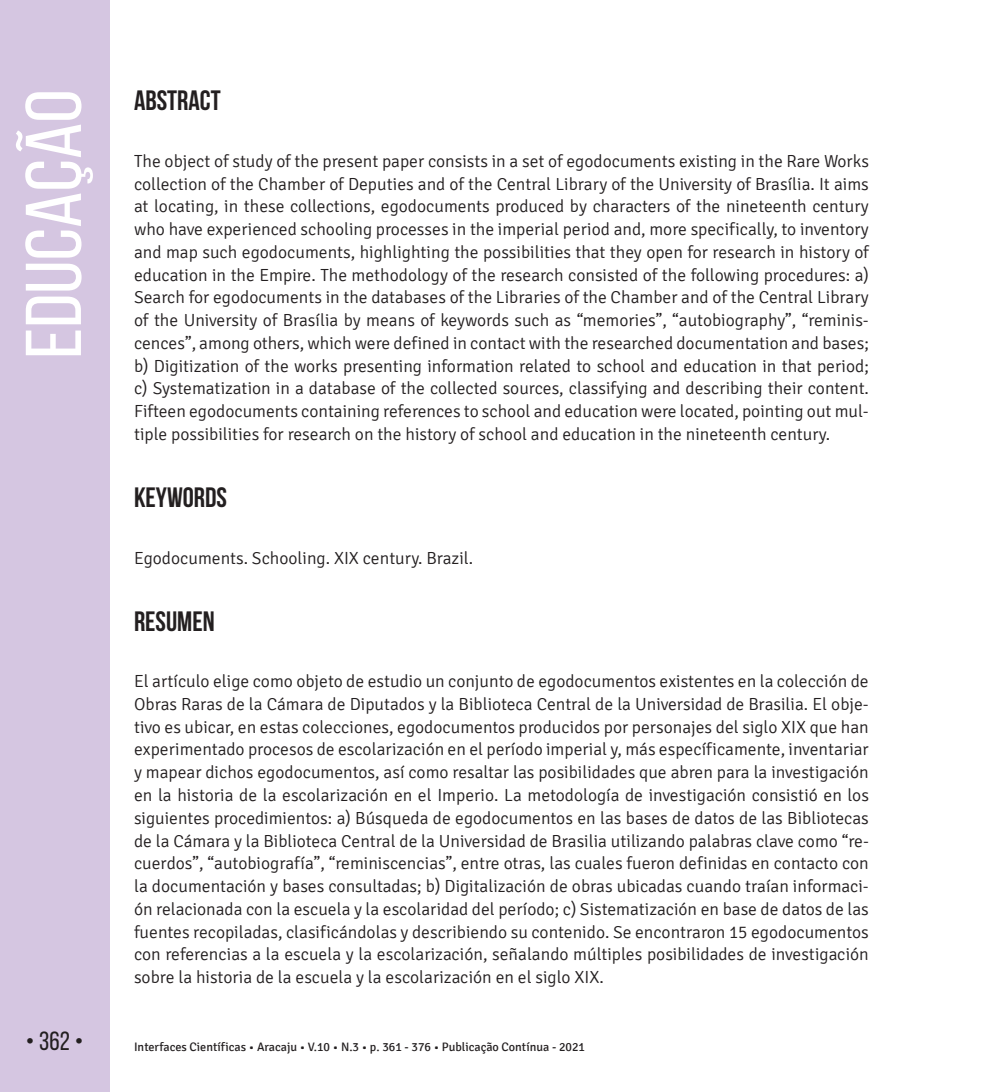
<style>
.page{position:relative;width:993px;height:1092px;background:#fff}
.page>*{position:absolute;margin:0;border:0;box-sizing:border-box;transform-origin:0 0}
.t1{font:78.75px "Bebas Neue";color:#fff;scale:1.09 1}
.t2{font:700 28px "Bebas Neue";color:#231f20}
.t3{font:26.25px "Bebas Neue";color:#231f20}
.t4{font:300 17.5px/22.8px "Signika";color:#231f20;text-align:justify}
.t5{font:12.25px "Signika";color:#231f20}
</style>
<div class="page">
<div style="left:0;top:0;width:109px;height:1091px;background:#d5c6e1"></div>
<h1 class="t1" style="left:11px;top:358px;width:248px;rotate:-90deg">EDUCAÇÃO</h1>
<h2 class="t2" style="left:134px;top:85px;width:88px">ABSTRACT</h2>
<p class="t4" style="left:134px;top:150px;width:736px">The object of study of the present paper consists in a set of egodocuments existing in the Rare Works collection of the Chamber of Deputies and of the Central Library of the University of Brasília. It aims at locating, in these collections, egodocuments produced by characters of the nineteenth century who have experienced schooling processes in the imperial period and, more specifically, to inventory and map such egodocuments, highlighting the possibilities that they open for research in history of education in the Empire. The methodology of the research consisted of the following procedures: a)<br>Search for egodocuments in the databases of the Libraries of the Chamber and of the Central Library of the University of Brasília by means of keywords such as “memories”, “autobiography”, “reminis&shy;cences”, among others, which were defined in contact with the researched documentation and bases; b) Digitization of the works presenting information related to school and education in that period; c) Systematization in a database of the collected sources, classifying and describing their content.<br>Fifteen egodocuments containing references to school and education were located, pointing out mul&shy;tiple possibilities for research on the history of school and education in the nineteenth century.</p>
<h2 class="t2" style="left:134px;top:482px;width:94px">KEYWORDS</h2>
<p class="t4" style="left:134px;top:546px;width:340px">Egodocuments. Schooling. XIX century. Brazil.</p>
<h2 class="t2" style="left:134px;top:605px;width:82px">RESUMEN</h2>
<p class="t4" style="left:134px;top:670px;width:736px">El artículo elige como objeto de estudio un conjunto de egodocumentos existentes en la colección de Obras Raras de la Cámara de Diputados y la Biblioteca Central de la Universidad de Brasilia. El obje&shy;tivo es ubicar, en estas colecciones, egodocumentos producidos por personajes del siglo XIX que han experimentado procesos de escolarización en el período imperial y, más específicamente, inventariar y mapear dichos egodocumentos, así como resaltar las posibilidades que abren para la investigación en la historia de la escolarización en el Imperio. La metodología de investigación consistió en los siguientes procedimientos: a) Búsqueda de egodocumentos en las bases de datos de las Bibliotecas de la Cámara y la Biblioteca Central de la Universidad de Brasilia utilizando palabras clave como “re&shy;cuerdos”, “autobiografía”, “reminiscencias”, entre otras, las cuales fueron definidas en contacto con la documentación y bases consultadas; b) Digitalización de obras ubicadas cuando traían informaci&shy;ón relacionada con la escuela y la escolaridad del período; c) Sistematización en base de datos de las fuentes recopiladas, clasificándolas y describiendo su contenido. Se encontraron 15 egodocumentos con referencias a la escuela y la escolarización, señalando múltiples posibilidades de investigación sobre la historia de la escuela y la escolarización en el siglo XIX.</p>
<h3 class="t3" style="left:26px;top:1026px;width:59px">• 362 •</h3>
<p class="t5" style="left:134px;top:1040px;width:452px">Interfaces Científicas • Aracaju • V.10 • N.3 • p. 361 - 376 • Publicação Contínua - 2021</p>
</div>
